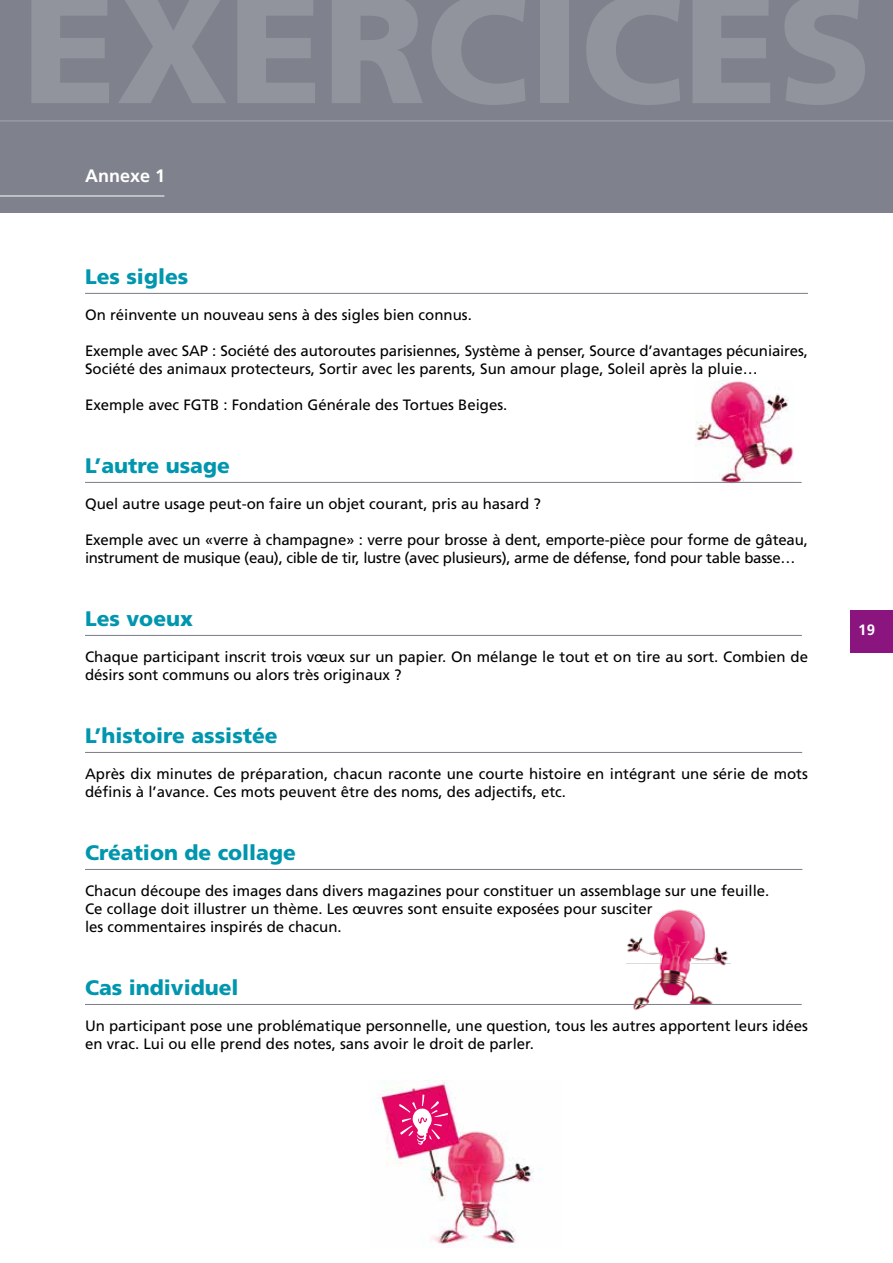
<style>
.page{position:relative;width:893px;height:1263px;background:#fff}
.page>*{position:absolute;margin:0;border:0;box-sizing:border-box;transform-origin:0 0}
.t1{font:900 21px "Frutiger LT Std";color:#0096ae}
.t2{font:700 18px "Frutiger LT Std";color:#fff}
.t3{font:15px/18px "Frutiger LT Std";color:#000}
.t4{font:15px/18px "Frutiger LT Std";letter-spacing:-.02em;color:#000}
.t5{font:700 15px "Frutiger LT Std";color:#fff}
</style>
<div class="page">
<div style="left:850px;top:611px;width:43px;height:42px;background:#8a157e"></div>
<img style="left:626px;top:909px;width:105px;height:102px">
<img style="left:695px;top:380px;width:99px;height:104px">
<div style="left:0;top:0;width:893px;height:213px;background:#7f828c"></div>
<hr style="left:0;top:196px;width:164px;height:1px;background:#fff">
<hr style="left:85px;top:293px;width:723px;height:1px;background:#7f828c">
<hr style="left:85px;top:482px;width:717px;height:1px;background:#7f828c">
<hr style="left:85px;top:635px;width:717px;height:1px;background:#7f828c">
<hr style="left:85px;top:752px;width:717px;height:1px;background:#7f828c">
<hr style="left:85px;top:869px;width:717px;height:1px;background:#7f828c">
<hr style="left:85px;top:1004px;width:717px;height:1px;background:#7f828c">
<hr style="left:0;top:120px;width:893px;height:2px;background:#fff">
<img style="left:374px;top:1080px;width:168px;height:166px">
<svg style="left:399px;top:1094px;width:49px;height:51px"></svg>
<p class="t2" style="left:85px;top:165px;width:82px">Annexe 1</p>
<h1 class="t1" style="left:85px;top:264px;width:105px">Les sigles</h1>
<p class="t3" style="left:85px;top:306px;width:388px">On réinvente un nouveau sens à des sigles bien connus.</p>
<p class="t3" style="left:85px;top:342px;width:724px">Exemple avec SAP : Société des autoroutes parisiennes, Système à penser, Source d’avantages pécuniaires,<br>Société des animaux protecteurs, Sortir avec les parents, Sun amour plage, Soleil après la pluie…</p>
<p class="t3" style="left:85px;top:396px;width:424px">Exemple avec FGTB : Fondation Générale des Tortues Beiges.</p>
<h1 class="t1" style="left:85px;top:453px;width:146px">L’autre usage</h1>
<p class="t3" style="left:85px;top:495px;width:457px">Quel autre usage peut-on faire un objet courant, pris au hasard ?</p>
<p class="t4" style="left:85px;top:531px;width:724px">Exemple avec un «verre à champagne» : verre pour brosse à dent, emporte-pièce pour forme de gâteau, instrument de musique (eau), cible de tir, lustre (avec plusieurs), arme de défense, fond pour table basse…</p>
<h1 class="t1" style="left:85px;top:606px;width:109px">Les voeux</h1>
<p class="t3" style="left:85px;top:648px;width:724px">Chaque participant inscrit trois vœux sur un papier. On mélange le tout et on tire au sort. Combien de désirs sont communs ou alors très originaux ?</p>
<h1 class="t1" style="left:85px;top:723px;width:194px">L’histoire assistée</h1>
<p class="t3" style="left:85px;top:765px;width:724px">Après dix minutes de préparation, chacun raconte une courte histoire en intégrant une série de mots définis à l’avance. Ces mots peuvent être des noms, des adjectifs, etc.</p>
<h1 class="t1" style="left:85px;top:840px;width:212px">Création de collage</h1>
<p class="t3" style="left:85px;top:882px;width:686px">Chacun découpe des images dans divers magazines pour constituer un assemblage sur une feuille.<br>Ce collage doit illustrer un thème. Les œuvres sont ensuite exposées pour susciter<br>les commentaires inspirés de chacun.</p>
<h1 class="t1" style="left:85px;top:975px;width:155px">Cas individuel</h1>
<p class="t3" style="left:85px;top:1017px;width:724px">Un participant pose une problématique personnelle, une question, tous les autres apportent leurs idées en vrac. Lui ou elle prend des notes, sans avoir le droit de parler.</p>
<p class="t5" style="left:858px;top:621px;width:18px">19</p>
</div>
